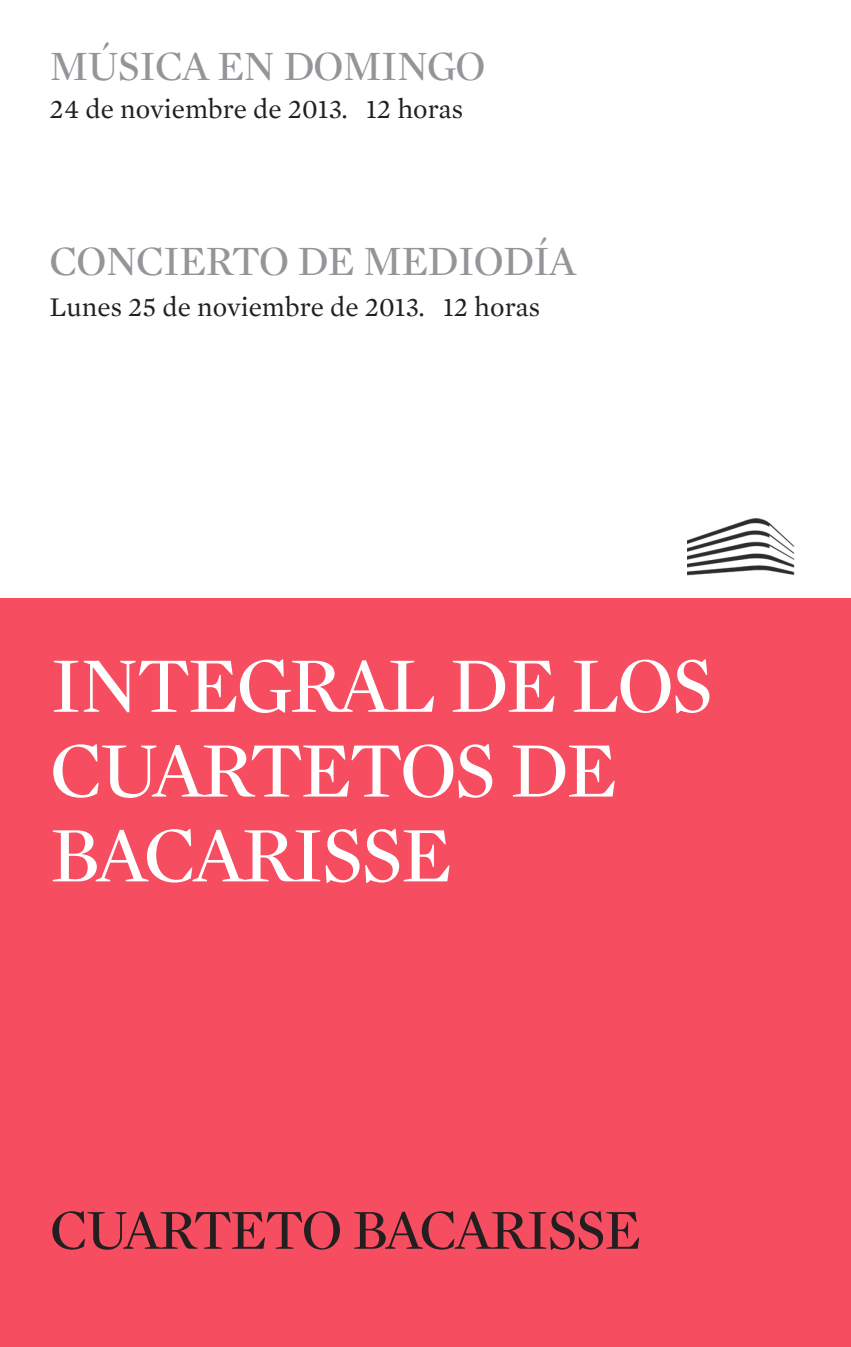
<style>
.page{position:relative;width:851px;height:1347px;background:#fff}
.page>*{position:absolute;margin:0;border:0;box-sizing:border-box;transform-origin:0 0}
.t1{font:80px/84.8px "Mercury Display";letter-spacing:-.03em;color:#fff}
.t2{font:57.5px "Mercury Display";letter-spacing:-.03em;color:#231f20}
.t3{font:42.5px "Mercury Display";letter-spacing:-.02em;color:#939598}
.t4{font:27.5px "Mercury Text G1";color:#231f20}
</style>
<div class="page">
<div style="left:0;top:599px;width:850px;height:747px;background:#f64e60"></div>
<img style="left:687px;top:518px;width:107px;height:58px">
<p class="t3" style="left:50px;top:36px;width:437px">MÚSICA EN DOMINGO</p>
<p class="t4" style="left:50px;top:92px;width:415px">24 de noviembre de 2013. 12 horas</p>
<p class="t3" style="left:50px;top:231px;width:528px">CONCIERTO DE MEDIODÍA</p>
<p class="t4" style="left:50px;top:290px;width:492px">Lunes 25 de noviembre de 2013. 12 horas</p>
<p class="t1" style="left:50px;top:640px;width:664px">INTEGRAL DE LOS<br>CUARTETOS DE</p>
<p class="t1" style="left:50px;top:809px;width:403px">BACARISSE</p>
<p class="t2" style="left:50px;top:1189px;width:592px">CUARTETO BACARISSE</p>
</div>
